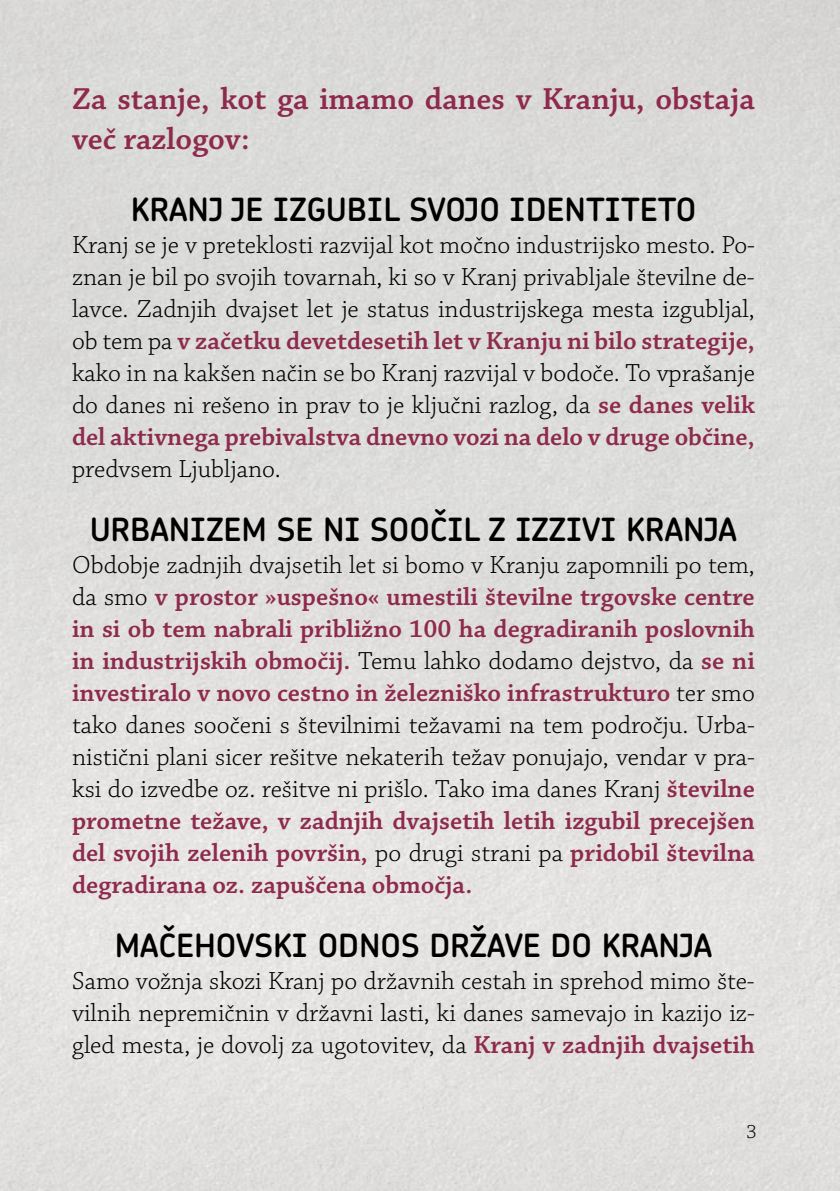
<style>
.page{position:relative;width:840px;height:1191px;background:#fff}
.page>*{position:absolute;margin:0;border:0;box-sizing:border-box;transform-origin:0 0}
.t1{font:32px "Chevin Plus Demi";color:#000}
.t2{font:600 32px/40px "Chaparral Pro";color:#8e2a4d}
.t3{font:300 26px/32px "Chaparral Pro";color:#000;text-align:justify}
.t4{font:600 26px/32px "Chaparral Pro";color:#8e2a4d;text-align:justify}
.t5{font:300 20px "Chaparral Pro";color:#000}
.s1{font-weight:600;color:#8e2a4d}
.s2{font-weight:300;color:#000}
</style>
<div class="page">
<p class="t2" style="left:72px;top:80px;width:684px">Za stanje, kot ga imamo danes v Kranju, obstaja več razlogov:</p>
<p class="t1" style="left:131px;top:188px;width:566px">KRANJ JE IZGUBIL SVOJO IDENTITETO</p>
<p class="t3" style="left:72px;top:230px;width:684px">Kranj se je v preteklosti razvijal kot močno industrijsko mesto. Po&shy;znan je bil po svojih tovarnah, ki so v Kranj privabljale številne de&shy;lavce. Zadnjih dvajset let je status industrijskega mesta izgubljal, ob tem pa <span class="s1">v začetku devetdesetih let v Kranju ni bilo strategije, </span>kako in na kakšen način se bo Kranj razvijal v bodoče. To vprašanje do danes ni rešeno in prav to je ključni razlog, da <span class="s1">se danes velik del aktivnega prebivalstva dnevno vozi na delo v druge občine,</span></p>
<p class="t3" style="left:72px;top:454px;width:210px">predvsem Ljubljano.</p>
<p class="t1" style="left:90px;top:508px;width:648px">URBANIZEM SE NI SOOČIL Z IZZIVI KRANJA</p>
<p class="t4" style="left:72px;top:549px;width:684px"><span class="s2">Obdobje zadnjih dvajsetih let si bomo v Kranju zapomnili po tem, da smo</span> v prostor »uspešno« umestili številne trgovske centre in si ob tem nabrali približno 100 ha degradiranih poslovnih in industrijskih območij. <span class="s2">Temu lahko dodamo dejstvo, da</span> se ni investiralo v novo cestno in železniško infrastrukturo <span class="s2">ter smo tako danes soočeni s številnimi težavami na tem področju. Urba&shy;nistični plani sicer rešitve nekaterih težav ponujajo, vendar v pra&shy;ksi do izvedbe oz. rešitve ni prišlo. Tako ima danes Kranj</span> številne prometne težave, v zadnjih dvajsetih letih izgubil precejšen del svojih zelenih površin, <span class="s2">po drugi strani pa</span> pridobil številna degradirana oz. zapuščena območja.</p>
<p class="t1" style="left:115px;top:924px;width:598px">MAČEHOVSKI ODNOS DRŽAVE DO KRANJA</p>
<p class="t3" style="left:72px;top:966px;width:684px">Samo vožnja skozi Kranj po državnih cestah in sprehod mimo šte&shy;vilnih nepremičnin v državni lasti, ki danes samevajo in kazijo iz&shy;gled mesta, je dovolj za ugotovitev, da <span class="s1">Kranj v zadnjih dvajsetih</span></p>
<p class="t5" style="left:746px;top:1120px;width:12px">3</p>
</div>
